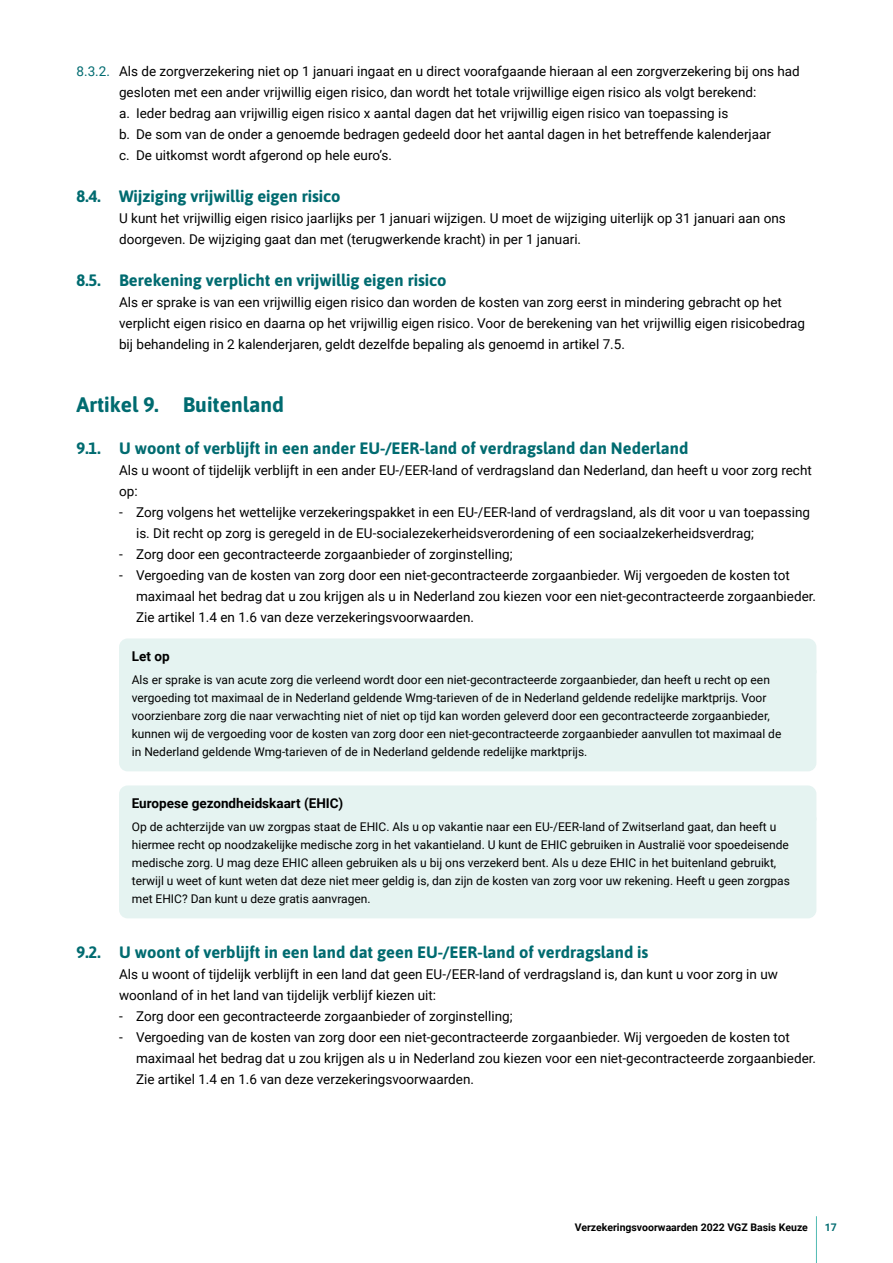
<style>
.page{position:relative;width:893px;height:1263px;background:#fff}
.page>*{position:absolute;margin:0;border:0;box-sizing:border-box;transform-origin:0 0}
.H2_kop_nummer{font:700 21px "Asap";color:#006b70}
.H3_kop_nummer{font:700 16.5px "Asap";color:#006b70}
._0_plat_inspring_10m{font:13.5px/21px "Roboto";color:#000}
.kader_boven{font:700 13.5px "Roboto";color:#000}
.kader_onder{font:12px/18px "Roboto";color:#000}
.t1{font:700 10.5px "Roboto";color:#000}
.t2{font:700 10.5px "Roboto";color:#006b70}
.s1{color:#006b70}
</style>
<div class="page">
<hr style="left:816px;top:1216px;width:1px;height:47px;background:#52bbb3">
<div style="left:119px;top:638px;width:697px;height:32px;background:#e5f3f1"></div>
<div style="left:119px;top:670px;width:697px;height:101px;background:#e5f3f1"></div>
<div style="left:119px;top:785px;width:697px;height:32px;background:#e5f3f1"></div>
<div style="left:119px;top:817px;width:697px;height:101px;background:#e5f3f1"></div>
<p class="_0_plat_inspring_10m" style="left:77px;top:60px;width:725px;text-align:center"><span class="s1">8.3.2.</span> Als de zorgverzekering niet op 1 januari ingaat en u direct voorafgaande hieraan al een zorgverzekering bij ons had gesloten met een ander vrijwillig eigen risico, dan wordt het totale vrijwillige eigen risico als volgt berekend:</p>
<p class="_0_plat_inspring_10m" style="left:119px;top:102px;width:611px">a. Ieder bedrag aan vrijwillig eigen risico x aantal dagen dat het vrijwillig eigen risico van toepassing is</p>
<p class="_0_plat_inspring_10m" style="left:119px;top:123px;width:653px">b. De som van de onder a genoemde bedragen gedeeld door het aantal dagen in het betreffende kalenderjaar</p>
<p class="_0_plat_inspring_10m" style="left:119px;top:144px;width:275px">c. De uitkomst wordt afgerond op hele euro’s.</p>
<h3 class="H3_kop_nummer" style="left:77px;top:185px;width:266px">8.4. Wijziging vrijwillig eigen risico</h3>
<p class="_0_plat_inspring_10m" style="left:119px;top:207px;width:668px">U kunt het vrijwillig eigen risico jaarlijks per 1 januari wijzigen. U moet de wijziging uiterlijk op 31 januari aan ons doorgeven. De wijziging gaat dan met (terugwerkende kracht) in per 1 januari.</p>
<h3 class="H3_kop_nummer" style="left:77px;top:269px;width:372px">8.5. Berekening verplicht en vrijwillig eigen risico</h3>
<p class="_0_plat_inspring_10m" style="left:119px;top:291px;width:688px">Als er sprake is van een vrijwillig eigen risico dan worden de kosten van zorg eerst in mindering gebracht op het verplicht eigen risico en daarna op het vrijwillig eigen risico. Voor de berekening van het vrijwillig eigen risicobedrag bij behandeling in 2 kalenderjaren, geldt dezelfde bepaling als genoemd in artikel 7.5.</p>
<h2 class="H2_kop_nummer" style="left:77px;top:390px;width:209px">Artikel 9. Buitenland</h2>
<h3 class="H3_kop_nummer" style="left:77px;top:437px;width:613px">9.1. U woont of verblijft in een ander EU-/EER-land of verdragsland dan Nederland</h3>
<p class="_0_plat_inspring_10m" style="left:119px;top:459px;width:694px">Als u woont of tijdelijk verblijft in een ander EU-/EER-land of verdragsland dan Nederland, dan heeft u voor zorg recht op:</p>
<p class="_0_plat_inspring_10m" style="left:136px;top:501px;width:675px;text-indent:-17px">- Zorg volgens het wettelijke verzekeringspakket in een EU-/EER-land of verdragsland, als dit voor u van toepassing is. Dit recht op zorg is geregeld in de EU-socialezekerheidsverordening of een sociaalzekerheidsverdrag;</p>
<p class="_0_plat_inspring_10m" style="left:119px;top:543px;width:395px">- Zorg door een gecontracteerde zorgaanbieder of zorginstelling;</p>
<p class="_0_plat_inspring_10m" style="left:136px;top:564px;width:681px;text-indent:-17px">- Vergoeding van de kosten van zorg door een niet-gecontracteerde zorgaanbieder. Wij vergoeden de kosten tot maximaal het bedrag dat u zou krijgen als u in Nederland zou kiezen voor een niet-gecontracteerde zorgaanbieder.<br>Zie artikel 1.4 en 1.6 van deze verzekeringsvoorwaarden.</p>
<p class="kader_boven" style="left:132px;top:647px;width:39px">Let op</p>
<p class="kader_onder" style="left:132px;top:670px;width:651px">Als er sprake is van acute zorg die verleend wordt door een niet-gecontracteerde zorgaanbieder, dan heeft u recht op een vergoeding tot maximaal de in Nederland geldende Wmg-tarieven of de in Nederland geldende redelijke marktprijs. Voor voorzienbare zorg die naar verwachting niet of niet op tijd kan worden geleverd door een gecontracteerde zorgaanbieder, kunnen wij de vergoeding voor de kosten van zorg door een niet-gecontracteerde zorgaanbieder aanvullen tot maximaal de in Nederland geldende Wmg-tarieven of de in Nederland geldende redelijke marktprijs.</p>
<p class="kader_boven" style="left:132px;top:794px;width:213px">Europese gezondheidskaart (EHIC)</p>
<p class="kader_onder" style="left:132px;top:817px;width:660px">Op de achterzijde van uw zorgpas staat de EHIC. Als u op vakantie naar een EU-/EER-land of Zwitserland gaat, dan heeft u hiermee recht op noodzakelijke medische zorg in het vakantieland. U kunt de EHIC gebruiken in Australië voor spoedeisende medische zorg. U mag deze EHIC alleen gebruiken als u bij ons verzekerd bent. Als u deze EHIC in het buitenland gebruikt, terwijl u weet of kunt weten dat deze niet meer geldig is, dan zijn de kosten van zorg voor uw rekening. Heeft u geen zorgpas met EHIC? Dan kunt u deze gratis aanvragen.</p>
<h3 class="H3_kop_nummer" style="left:77px;top:941px;width:573px">9.2. U woont of verblijft in een land dat geen EU-/EER-land of verdragsland is</h3>
<p class="_0_plat_inspring_10m" style="left:119px;top:963px;width:660px">Als u woont of tijdelijk verblijft in een land dat geen EU-/EER-land of verdragsland is, dan kunt u voor zorg in uw woonland of in het land van tijdelijk verblijf kiezen uit:</p>
<p class="_0_plat_inspring_10m" style="left:119px;top:1005px;width:395px">- Zorg door een gecontracteerde zorgaanbieder of zorginstelling;</p>
<p class="_0_plat_inspring_10m" style="left:136px;top:1026px;width:681px;text-indent:-17px">- Vergoeding van de kosten van zorg door een niet-gecontracteerde zorgaanbieder. Wij vergoeden de kosten tot maximaal het bedrag dat u zou krijgen als u in Nederland zou kiezen voor een niet-gecontracteerde zorgaanbieder.<br>Zie artikel 1.4 en 1.6 van deze verzekeringsvoorwaarden.</p>
<p class="t1" style="left:575px;top:1220px;width:235px">Verzekeringsvoorwaarden 2022 VGZ Basis Keuze</p>
<p class="t2" style="left:825px;top:1220px;width:14px">17</p>
</div>
